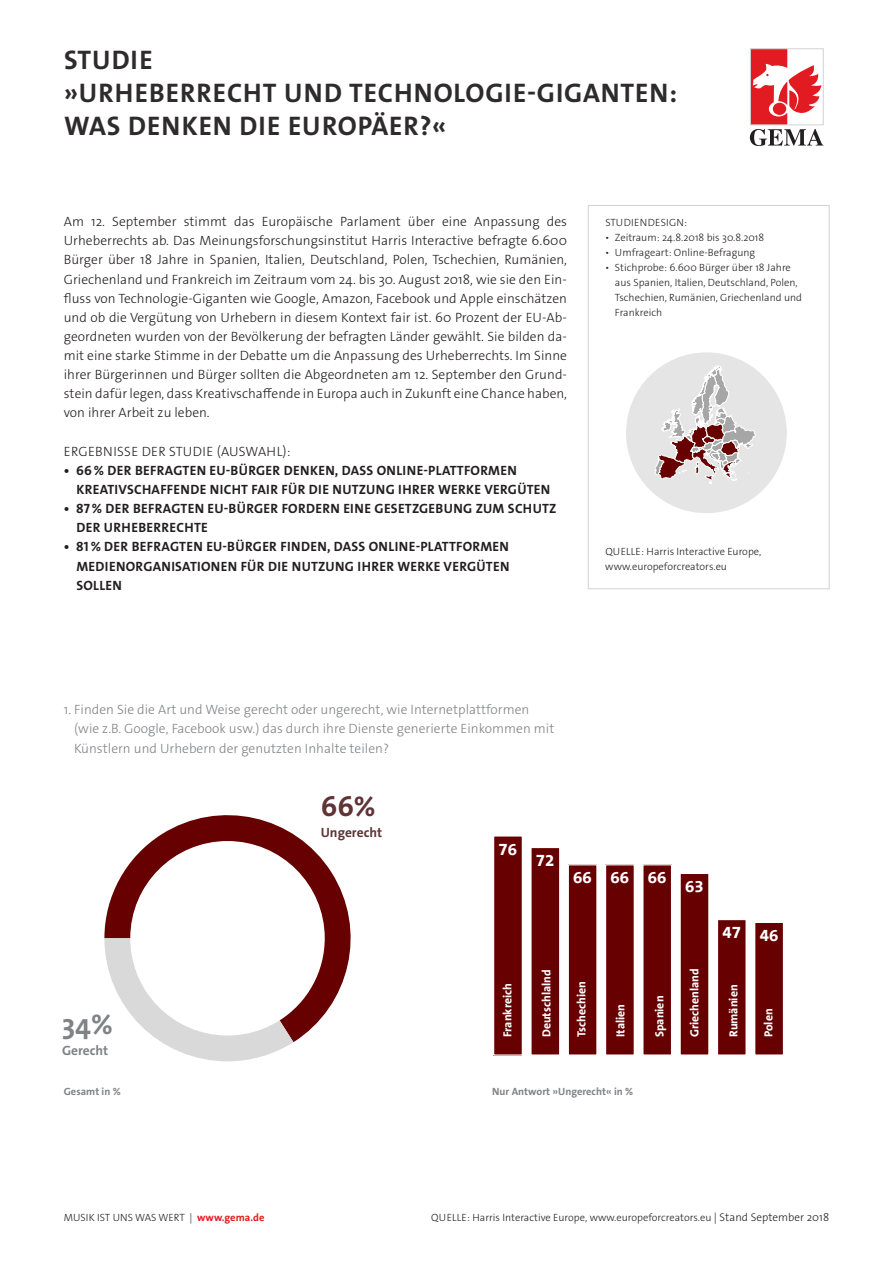
<style>
.page{position:relative;width:893px;height:1263px;background:#fff}
.page>*{position:absolute;margin:0;border:0;box-sizing:border-box;transform-origin:0 0}
.t1{font:700 28.5px "The Sans Os F";color:#603336}
.t2{font:700 28.5px "The Sans Os F";color:#808285}
.t3{font:700 27px/33px "The Sans Os F";letter-spacing:.035em;color:#2e2b2c}
.t4{font:700 16.95px "The Sans Office LF";color:#fff}
.t5{font:300 13.5px/19.2px "The Sans Os F";letter-spacing:.005em;color:#231f20;text-align:justify}
.t6{font:700 13.5px/19.2px "The Sans Os F";letter-spacing:.02em;color:#231f20}
.t7{font:300 13.5px/19.2px "The Sans Os F";letter-spacing:.005em;color:#808285}
.t8{font:700 13.5px "The Sans Os F";letter-spacing:.005em;color:#603336}
.t9{font:700 13.5px "The Sans Os F";letter-spacing:.005em;color:#808285}
.t10{font:700 11.85px "The Sans Office LF";letter-spacing:-.005em;color:#fff}
.t11{font:300 10.5px/15px "The Sans Os F";letter-spacing:.005em;color:#231f20}
.t12{font:700 10.5px "The Sans Os F";letter-spacing:.005em;color:#808285}
.s1{font-weight:700;color:#e21a21}
.s2{font-size:11.25px}
</style>
<div class="page">
<svg style="left:750px;top:51px;width:73px;height:95px"></svg>
<div style="left:750px;top:49px;width:73px;height:76px;border:1px solid #d1d2d4"></div>
<div style="left:588px;top:205px;width:242px;height:384px;border:1px solid #d1d2d4"></div>
<div style="left:626px;top:352px;width:161px;height:161px;background:#e5e5e5;border-radius:50%"></div>
<svg style="left:655px;top:366px;width:100px;height:117px"></svg>
<div style="left:755px;top:922px;width:28px;height:133px;background:#670000"></div>
<div style="left:754px;top:922px;width:30px;height:133px;border:1px solid #fff"></div>
<div style="left:717px;top:919px;width:29px;height:136px;background:#670000"></div>
<div style="left:717px;top:919px;width:30px;height:136px;border:1px solid #fff"></div>
<div style="left:680px;top:873px;width:29px;height:182px;background:#670000"></div>
<div style="left:679px;top:873px;width:30px;height:182px;border:1px solid #fff"></div>
<div style="left:643px;top:865px;width:28px;height:190px;background:#670000"></div>
<div style="left:642px;top:864px;width:30px;height:191px;border:1px solid #fff"></div>
<div style="left:606px;top:865px;width:28px;height:190px;background:#670000"></div>
<div style="left:605px;top:864px;width:30px;height:191px;border:1px solid #fff"></div>
<div style="left:568px;top:865px;width:29px;height:190px;background:#670000"></div>
<div style="left:568px;top:864px;width:30px;height:191px;border:1px solid #fff"></div>
<div style="left:531px;top:847px;width:29px;height:208px;background:#670000"></div>
<div style="left:530px;top:847px;width:30px;height:208px;border:1px solid #fff"></div>
<div style="left:494px;top:836px;width:28px;height:219px;background:#670000"></div>
<div style="left:493px;top:835px;width:30px;height:220px;border:1px solid #fff"></div>
<svg style="left:104px;top:815px;width:247px;height:227px"></svg>
<svg style="left:104px;top:938px;width:189px;height:123px"></svg>
<h2 class="t3" style="left:64px;top:44px;width:615px">STUDIE<br>»URHEBERRECHT UND TECHNOLOGIE-GIGANTEN:<br>WAS DENKEN DIE EUROPÄER?«</h2>
<p class="t5" style="left:64px;top:212px;width:505px">Am 12. September stimmt das Europäische Parlament über eine Anpassung des Urheberrechts ab. Das Meinungsforschungsinstitut Harris Interactive befragte 6.600<br>Bürger über 18 Jahre in Spanien, Italien, Deutschland, Polen, Tschechien, Rumänien, Griechenland und Frankreich im Zeitraum vom 24. bis 30. August 2018, wie sie den Ein&shy;fluss von Technologie-Giganten wie Google, Amazon, Facebook und Apple einschätzen und ob die Vergütung von Urhebern in diesem Kontext fair ist. 60 Prozent der EU-Ab&shy;geordneten wurden von der Bevölkerung der befragten Länder gewählt. Sie bilden da&shy;mit eine starke Stimme in der Debatte um die Anpassung des Urheberrechts. Im Sinne ihrer Bürgerinnen und Bürger sollten die Abgeordneten am 12. September den Grund&shy;stein dafür legen, dass Kreativschaffende in Europa auch in Zukunft eine Chance haben, von ihrer Arbeit zu leben.</p>
<p class="t5" style="left:64px;top:442px;width:228px">ERGEBNISSE DER STUDIE (AUSWAHL):</p>
<p class="t6" style="left:76px;top:461px;width:475px;text-indent:-13px">• 66% DER BEFRAGTEN EU-BÜRGER DENKEN, DASS ONLINE-PLATTFORMEN<br>KREATIVSCHAFFENDE NICHT FAIR FÜR DIE NUTZUNG IHRER WERKE VERGÜTEN</p>
<p class="t6" style="left:76px;top:499px;width:481px;text-indent:-13px">• 87% DER BEFRAGTEN EU-BÜRGER FORDERN EINE GESETZGEBUNG ZUM SCHUTZ<br>DER URHEBERRECHTE</p>
<p class="t6" style="left:76px;top:537px;width:435px;text-align:justify;text-indent:-13px">• 81% DER BEFRAGTEN EU-BÜRGER FINDEN, DASS ONLINE-PLATTFORMEN MEDIENORGANISATIONEN FÜR DIE NUTZUNG IHRER WERKE VERGÜTEN SOLLEN</p>
<p class="t11" style="left:605px;top:215px;width:83px">STUDIENDESIGN:</p>
<p class="t11" style="left:605px;top:230px;width:161px">• Zeitraum: 24.8.2018 bis 30.8.2018</p>
<p class="t11" style="left:605px;top:245px;width:152px">• Umfrageart: Online-Befragung</p>
<p class="t11" style="left:615px;top:260px;width:189px;text-indent:-10px">• Stichprobe: 6.600 Bürger über 18 Jahre aus Spanien, Italien, Deutschland, Polen, Tschechien, Rumänien, Griechenland und Frankreich</p>
<p class="t11" style="left:605px;top:544px;width:158px">QUELLE: Harris Interactive Europe, www.europeforcreators.eu</p>
<p class="t7" style="left:74px;top:700px;width:482px;text-indent:-10px">1. Finden Sie die Art und Weise gerecht oder ungerecht, wie Internetplattformen (wie z.B. Google, Facebook usw.) das durch ihre Dienste generierte Einkommen mit<br>Künstlern und Urhebern der genutzten Inhalte teilen?</p>
<h1 class="t1" style="left:321px;top:788px;width:56px">66%</h1>
<p class="t8" style="left:321px;top:823px;width:63px">Ungerecht</p>
<p class="t4" style="left:499px;top:840px;width:20px">76</p>
<p class="t4" style="left:536px;top:851px;width:20px">72</p>
<p class="t4" style="left:573px;top:869px;width:95px">66 66 66</p>
<p class="t4" style="left:685px;top:877px;width:20px">63</p>
<h1 class="t2" style="left:62px;top:1006px;width:52px">34%</h1>
<p class="t9" style="left:62px;top:1041px;width:48px">Gerecht</p>
<p class="t10" style="left:501px;top:1037px;width:56px;rotate:-90deg">Frankreich</p>
<p class="t10" style="left:540px;top:1037px;width:69px;rotate:-90deg">Deutschlalnd</p>
<p class="t10" style="left:575px;top:1037px;width:58px;rotate:-90deg">Tschechien</p>
<p class="t10" style="left:614px;top:1037px;width:34px;rotate:-90deg">Italien</p>
<p class="t10" style="left:653px;top:1037px;width:43px;rotate:-90deg">Spanien</p>
<p class="t12" style="left:64px;top:1084px;width:58px">Gesamt in %</p>
<p class="t12" style="left:492px;top:1084px;width:142px">Nur Antwort »Ungerecht« in %</p>
<p class="t10" style="left:688px;top:1037px;width:70px;rotate:-90deg">Griechenland</p>
<p class="t4" style="left:722px;top:925px;width:57px">47 46</p>
<p class="t10" style="left:727px;top:1037px;width:54px;rotate:-90deg">Rumänien</p>
<p class="t10" style="left:762px;top:1037px;width:30px;rotate:-90deg">Polen</p>
<p class="t11" style="left:64px;top:1210px;width:202px">MUSIK IST UNS WAS WERT | <span class="s1">www.gema.de</span></p>
<p class="t11" style="left:431px;top:1210px;width:399px">QUELLE: Harris Interactive Europe, www.europeforcreators.eu <span class="s2">| Stand September 2018</span></p>
</div>
